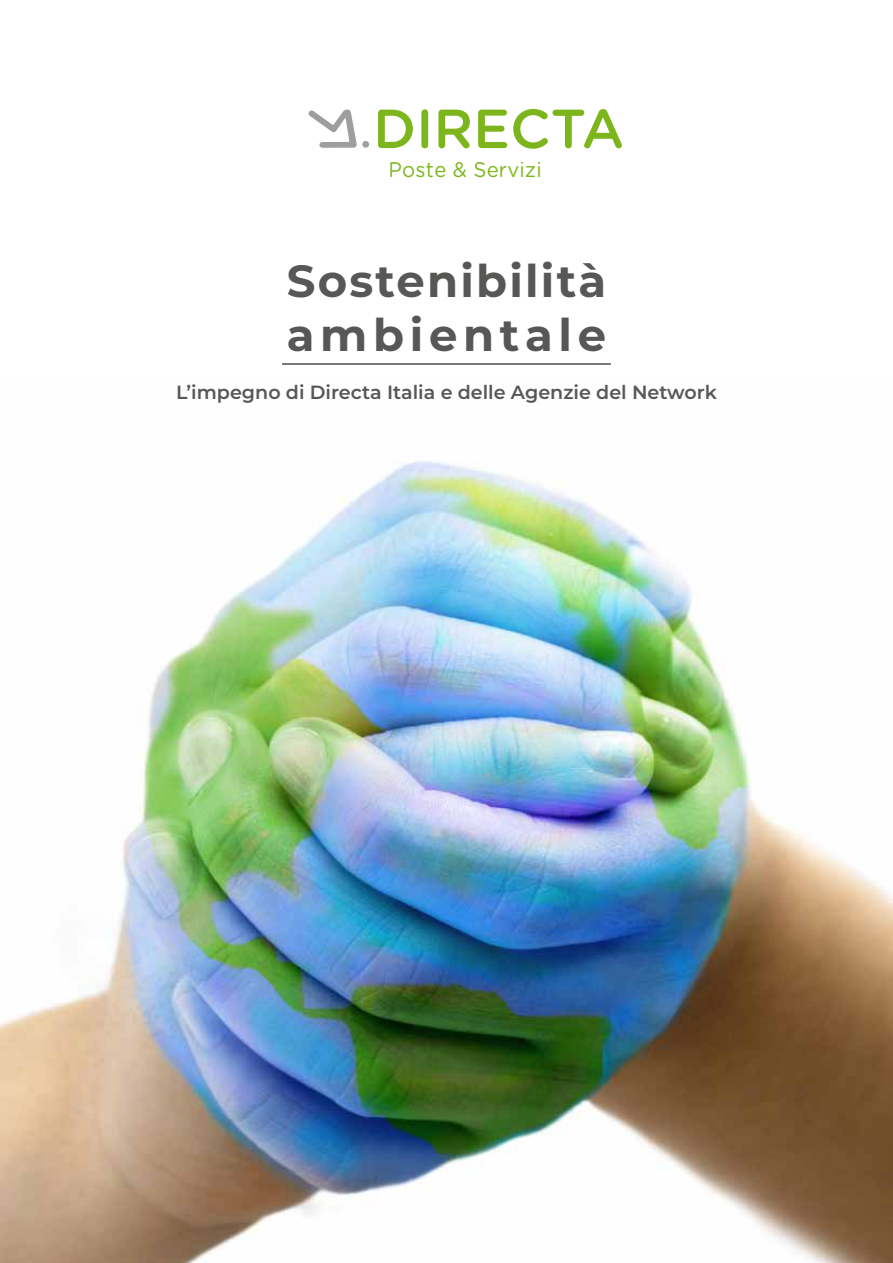
<style>
.page{position:relative;width:893px;height:1263px;background:#fff}
.page>*{position:absolute;margin:0;border:0;box-sizing:border-box;transform-origin:0 0}
.t1{font:700 45px/54px "Montserrat";letter-spacing:.05em;color:#575756}
.t2{font:21.15px "Gotham Rounded";letter-spacing:.01em;color:#7db61c;scale:.96 1}
.t3{font:600 19.05px "Montserrat";color:#575756}
</style>
<div class="page">
<img style="left:0;top:461px;width:893px;height:802px">
<svg style="left:308px;top:110px;width:49px;height:38px"></svg>
<div style="left:362px;top:141px;width:7px;height:7px;background:#9c9e9f;border-radius:50%"></div>
<svg style="left:378px;top:110px;width:35px;height:38px"></svg>
<div style="left:421px;top:109px;width:7px;height:39px;background:#7db61c;border-radius:3px"></div>
<svg style="left:438px;top:110px;width:32px;height:38px"></svg>
<svg style="left:478px;top:110px;width:29px;height:38px"></svg>
<svg style="left:513px;top:109px;width:109px;height:40px"></svg>
<hr style="left:282px;top:363px;width:329px;height:1px;background:#000">
<p class="t2" style="left:389px;top:155px;width:161px">Poste &amp; Servizi</p>
<h1 class="t1" style="left:287px;top:251px;width:321px">Sostenibilità ambientale</h1>
<p class="t3" style="left:176px;top:379px;width:542px">L’impegno di Directa Italia e delle Agenzie del Network</p>
</div>
